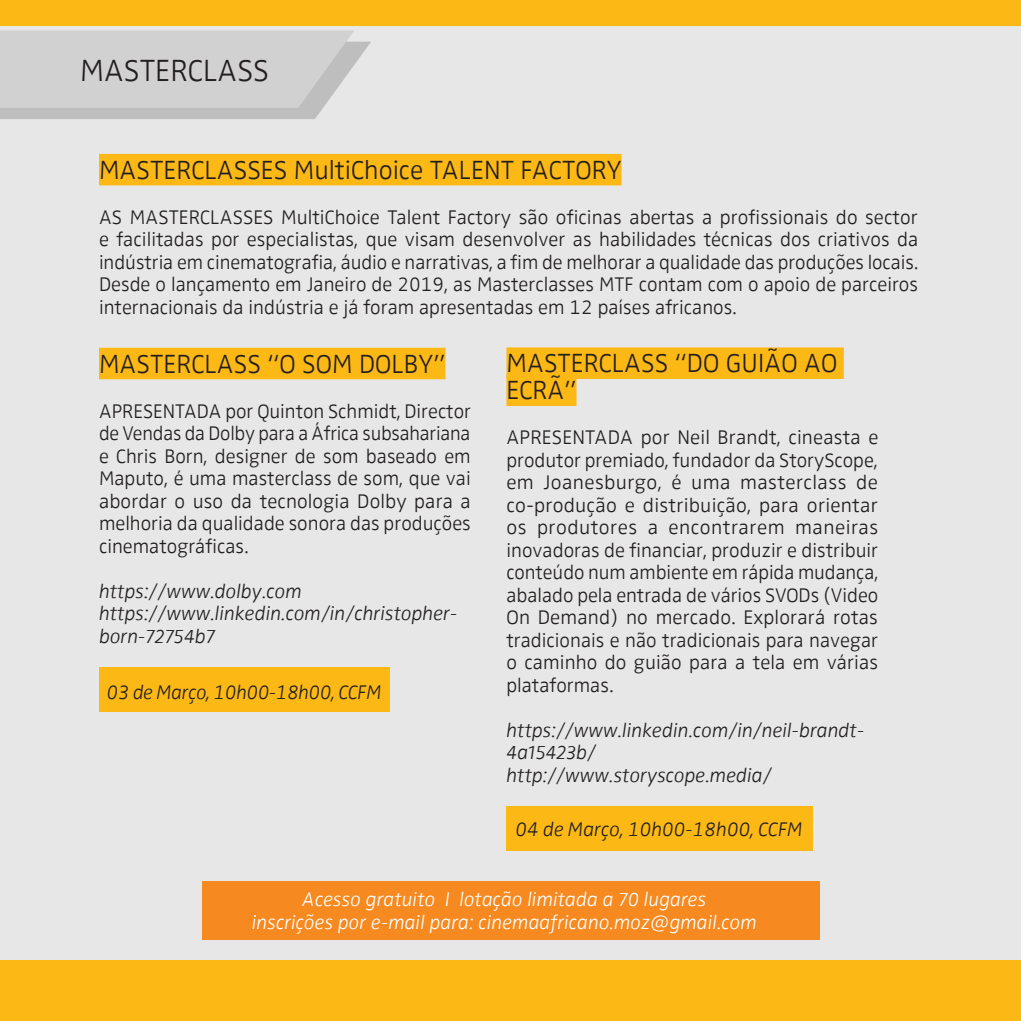
<style>
.page{position:relative;width:1021px;height:1021px;background:#fff}
.page>*{position:absolute;margin:0;border:0;box-sizing:border-box;transform-origin:0 0}
.t1{font:300 31.5px "Zwo";color:#231f20}
.t2{font:300 27px/27px "Zwo";color:#231f20}
.t3{font:300 20.25px/22.5px "Zwo";color:#231f20;text-align:justify}
.t4{font:italic 20.25px/22.5px "Zwo Light LF";color:#231f20}
.t5{font:italic 20.25px/22.5px "Zwo Light LF";color:#fff;text-align:center}
.t6{font:italic 300 20.25px "Zwo";letter-spacing:-.005em;color:#231f20}
</style>
<div class="page">
<div style="left:0;top:0;width:1020px;height:1020px;background:#e6e7e6"></div>
<div style="left:0;top:960px;width:1020px;height:60px;background:#fcb814"></div>
<div style="left:0;top:0;width:1020px;height:26px;background:#fcb814"></div>
<div style="left:202px;top:881px;width:617px;height:58px;background:#f6891f"></div>
<div style="left:99px;top:348px;width:346px;height:31px;background:#fcb814"></div>
<div style="left:506px;top:347px;width:337px;height:32px;background:#fcb814"></div>
<div style="left:506px;top:374px;width:70px;height:32px;background:#fcb814"></div>
<svg style="left:0;top:30px;width:371px;height:89px;background:#d0cfcf"></svg>
<div style="left:99px;top:668px;width:290px;height:44px;background:#fcb814"></div>
<div style="left:506px;top:806px;width:307px;height:44px;background:#fcb814"></div>
<div style="left:99px;top:154px;width:522px;height:31px;background:#fcb814"></div>
<h1 class="t1" style="left:80px;top:52px;width:190px">MASTERCLASS</h1>
<h2 class="t2" style="left:99px;top:156px;width:524px">MASTERCLASSES MultiChoice TALENT FACTORY</h2>
<p class="t3" style="left:99px;top:205px;width:820px">AS MASTERCLASSES MultiChoice Talent Factory são oficinas abertas a profissionais do sector e facilitadas por especialistas, que visam desenvolver as habilidades técnicas dos criativos da indústria em cinematografia, áudio e narrativas, a fim de melhorar a qualidade das produções locais.<br>Desde o lançamento em Janeiro de 2019, as Masterclasses MTF contam com o apoio de parceiros internacionais da indústria e já foram apresentadas em 12 países africanos.</p>
<h2 class="t2" style="left:99px;top:350px;width:348px">MASTERCLASS “O SOM DOLBY”</h2>
<p class="t3" style="left:99px;top:399px;width:373px">APRESENTADA por Quinton Schmidt, Director de Vendas da Dolby para a África subsahariana e Chris Born, designer de som baseado em Maputo, é uma masterclass de som, que vai abordar o uso da tecnologia Dolby para a melhoria da qualidade sonora das produções cinematográficas.</p>
<p class="t4" style="left:99px;top:579px;width:360px">https://www.dolby.com https://www.linkedin.com/in/christopher&shy;born-72754b7</p>
<p class="t6" style="left:107px;top:680px;width:276px">03 de Março, 10h00-18h00, CCFM</p>
<h2 class="t2" style="left:506px;top:349px;width:332px">MASTERCLASS “DO GUIÃO AO<br>ECRÃ”</h2>
<p class="t3" style="left:506px;top:426px;width:373px">APRESENTADA por Neil Brandt, cineasta e produtor premiado, fundador da StoryScope, em Joanesburgo, é uma masterclass de co-produção e distribuição, para orientar os produtores a encontrarem maneiras inovadoras de financiar, produzir e distribuir conteúdo num ambiente em rápida mudança, abalado pela entrada de vários SVODs (Video On Demand) no mercado. Explorará rotas tradicionais e não tradicionais para navegar o caminho do guião para a tela em várias plataformas.</p>
<p class="t4" style="left:506px;top:718px;width:359px">https://www.linkedin.com/in/neil-brandt-<br>4a15423b/ http://www.storyscope.media/</p>
<p class="t6" style="left:515px;top:817px;width:288px">04 de Março, 10h00-18h00, CCFM</p>
<p class="t5" style="left:252px;top:888px;width:506px">Acesso gratuito I lotação limitada a 70 lugares<br>inscrições por e-mail para: cinemaafricano.moz@gmail.com</p>
</div>
